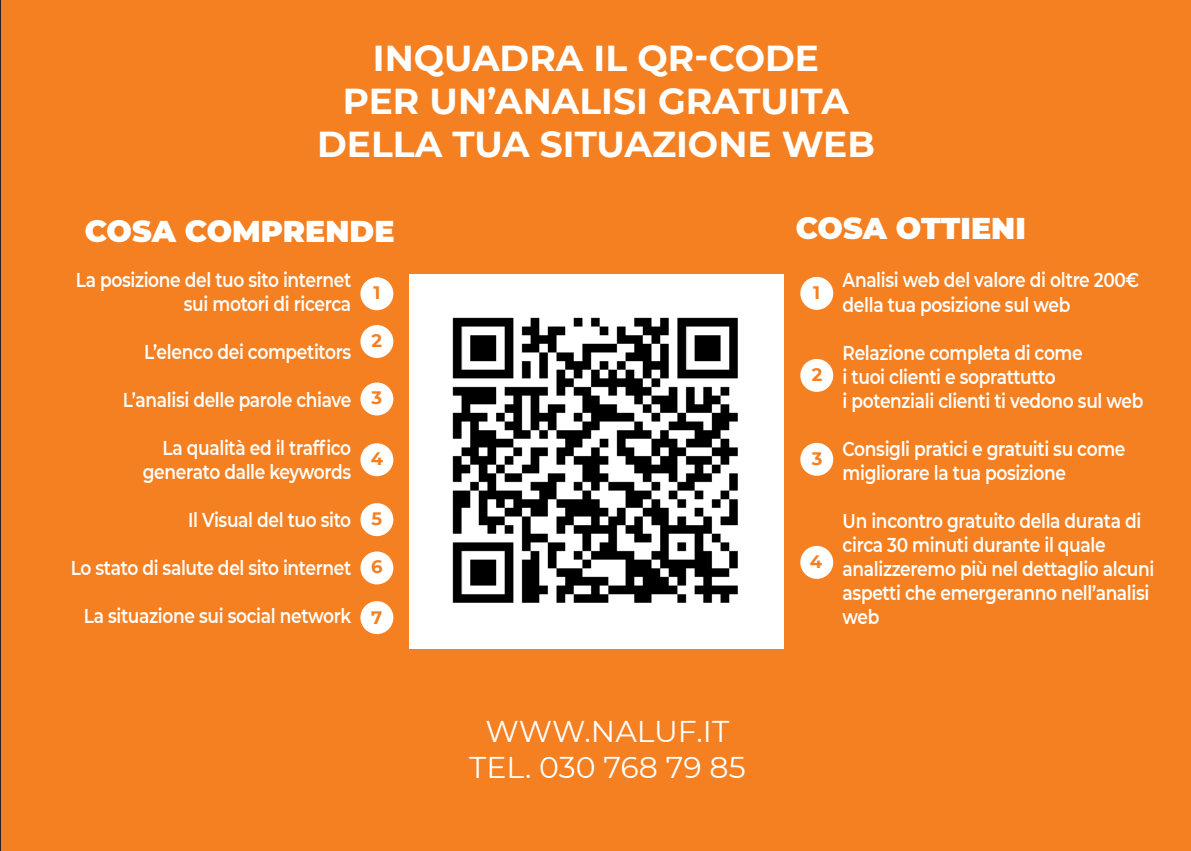
<style>
.page{position:relative;width:1191px;height:851px;background:#fff}
.page>*{position:absolute;margin:0;border:0;box-sizing:border-box;transform-origin:0 0}
.t1{font:700 36px/43.2px "Montserrat";color:#fff;text-align:center}
.t2{font:30px/36px "Montserrat";color:#fff;text-align:center}
.t3{font:900 30px "Montserrat";color:#fff}
.t4{font:600 20px/24px "Montserrat";letter-spacing:-.02em;color:#fff;scale:.85 1}
.t5{font:700 18px "Montserrat";color:#f58021}
</style>
<div class="page">
<div style="left:0;top:0;width:1191px;height:850px;background:#f58021"></div>
<div style="left:409px;top:274px;width:374px;height:375px;background:#fff"></div>
<div style="left:360px;top:277px;width:33px;height:33px;background:#fff;border-radius:50%"></div>
<div style="left:800px;top:277px;width:33px;height:33px;background:#fff;border-radius:50%"></div>
<div style="left:800px;top:359px;width:33px;height:33px;background:#fff;border-radius:50%"></div>
<div style="left:800px;top:443px;width:33px;height:32px;background:#fff;border-radius:50%"></div>
<div style="left:800px;top:546px;width:33px;height:32px;background:#fff;border-radius:50%"></div>
<div style="left:360px;top:325px;width:33px;height:33px;background:#fff;border-radius:50%"></div>
<div style="left:360px;top:382px;width:33px;height:33px;background:#fff;border-radius:50%"></div>
<div style="left:360px;top:443px;width:33px;height:33px;background:#fff;border-radius:50%"></div>
<div style="left:360px;top:503px;width:33px;height:33px;background:#fff;border-radius:50%"></div>
<div style="left:360px;top:551px;width:33px;height:33px;background:#fff;border-radius:50%"></div>
<div style="left:360px;top:601px;width:33px;height:33px;background:#fff;border-radius:50%"></div>
<img style="left:452px;top:317px;width:286px;height:286px">
<h1 class="t1" style="left:317px;top:35px;width:559px">INQUADRA IL QR-CODE<br>PER UN’ANALISI GRATUITA<br>DELLA TUA SITUAZIONE WEB</h1>
<h2 class="t3" style="left:85px;top:209px;width:311px">COSA COMPRENDE</h2>
<h2 class="t3" style="left:795px;top:206px;width:232px">COSA OTTIENI</h2>
<p class="t4" style="left:76px;top:267px;width:325px;text-align:right">La posizione del tuo sito internet sui motori di ricerca</p>
<p class="t4" style="left:144px;top:339px;width:245px">L’elenco dei competitors</p>
<p class="t4" style="left:123px;top:387px;width:270px">L’analisi delle parole chiave</p>
<p class="t4" style="left:143px;top:435px;width:247px;text-align:right">La qualità ed il traffico generato dalle keywords</p>
<p class="t4" style="left:188px;top:507px;width:193px">Il Visual del tuo sito</p>
<p class="t4" style="left:71px;top:555px;width:331px">Lo stato di salute del sito internet</p>
<p class="t4" style="left:84px;top:603px;width:316px">La situazione sui social network</p>
<p class="t5" style="left:373px;top:279px;width:9px">1</p>
<p class="t5" style="left:813px;top:279px;width:9px">1</p>
<p class="t5" style="left:371px;top:327px;width:12px">2</p>
<p class="t5" style="left:371px;top:385px;width:12px">3</p>
<p class="t5" style="left:371px;top:445px;width:14px">4</p>
<p class="t5" style="left:371px;top:505px;width:12px">5</p>
<p class="t5" style="left:371px;top:553px;width:13px">6</p>
<p class="t5" style="left:371px;top:604px;width:13px">7</p>
<p class="t5" style="left:811px;top:361px;width:12px">2</p>
<p class="t5" style="left:811px;top:445px;width:12px">3</p>
<p class="t5" style="left:810px;top:548px;width:14px">4</p>
<p class="t4" style="left:842px;top:267px;width:351px">Analisi web del valore di oltre 200€ della tua posizione sul web</p>
<p class="t4" style="left:842px;top:339px;width:355px">Relazione completa di come<br>i tuoi clienti e soprattutto<br>i potenziali clienti ti vedono sul web</p>
<p class="t4" style="left:842px;top:435px;width:334px">Consigli pratici e gratuiti su come migliorare la tua posizione</p>
<p class="t4" style="left:842px;top:507px;width:368px">Un incontro gratuito della durata di circa 30 minuti durante il quale analizzeremo più nel dettaglio alcuni aspetti che emergeranno nell’analisi web</p>
<h2 class="t2" style="left:469px;top:712px;width:278px">WWW.NALUF.IT<br>TEL. 030 768 79 85</h2>
</div>
